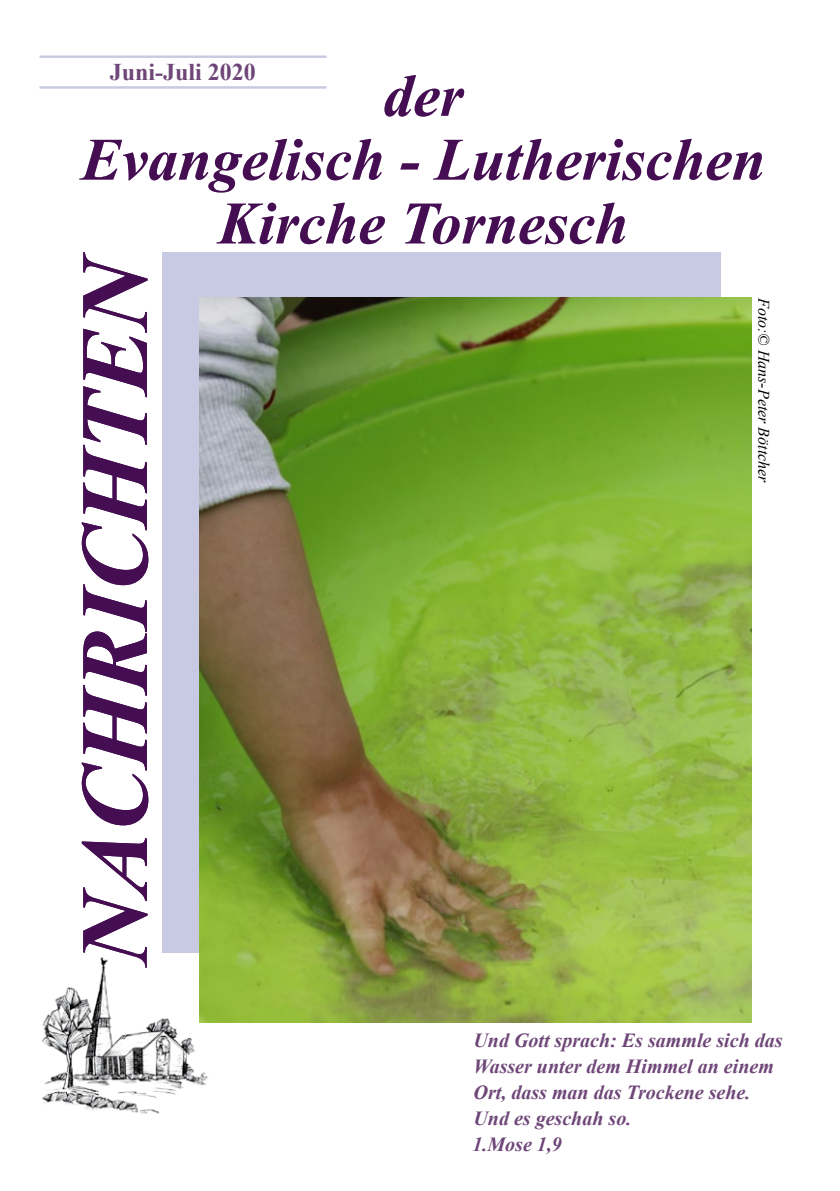
<style>
.page{position:relative;width:840px;height:1191px;background:#fff}
.page>*{position:absolute;margin:0;border:0;box-sizing:border-box;transform-origin:0 0}
.t1{font:italic 700 96px "Times New Roman";color:#450e52}
.t2{font:italic 700 60px/63.8px "Times New Roman";color:#450e52;text-align:center}
.t3{font:700 24px "Times New Roman";color:#6e4678}
.t4{font:italic 700 20px/26px "Times New Roman";color:#6e4678}
.t5{font:italic 16px "Times New Roman";color:#000}
</style>
<div class="page">
<div style="left:190px;top:252px;width:530px;height:65px;background:#c8cae3"></div>
<div style="left:162px;top:252px;width:51px;height:729px;background:#c8cae3"></div>
<img style="left:42px;top:953px;width:167px;height:161px">
<hr style="left:40px;top:56px;width:286px;height:2px;background:#c8cae3">
<hr style="left:40px;top:86px;width:286px;height:2px;background:#c8cae3">
<img style="left:199px;top:298px;width:552px;height:724px">
<p class="t3" style="left:110px;top:55px;width:148px">Juni-Juli 2020</p>
<h2 class="t2" style="left:81px;top:62px;width:685px">der<br>Evangelisch - Lutherischen<br>Kirche Tornesch</h2>
<h1 class="t1" style="left:48px;top:965px;width:717px;rotate:-90deg">NACHRICHTEN</h1>
<p class="t5" style="left:774px;top:298px;width:186px;rotate:90deg">Foto:© Hans-Peter Böttcher</p>
<p class="t4" style="left:472px;top:1027px;width:311px">Und Gott sprach: Es sammle sich das<br>Wasser unter dem Himmel an einem<br>Ort, dass man das Trockene sehe.<br>Und es geschah so.<br>1.Mose 1,9</p>
</div>
